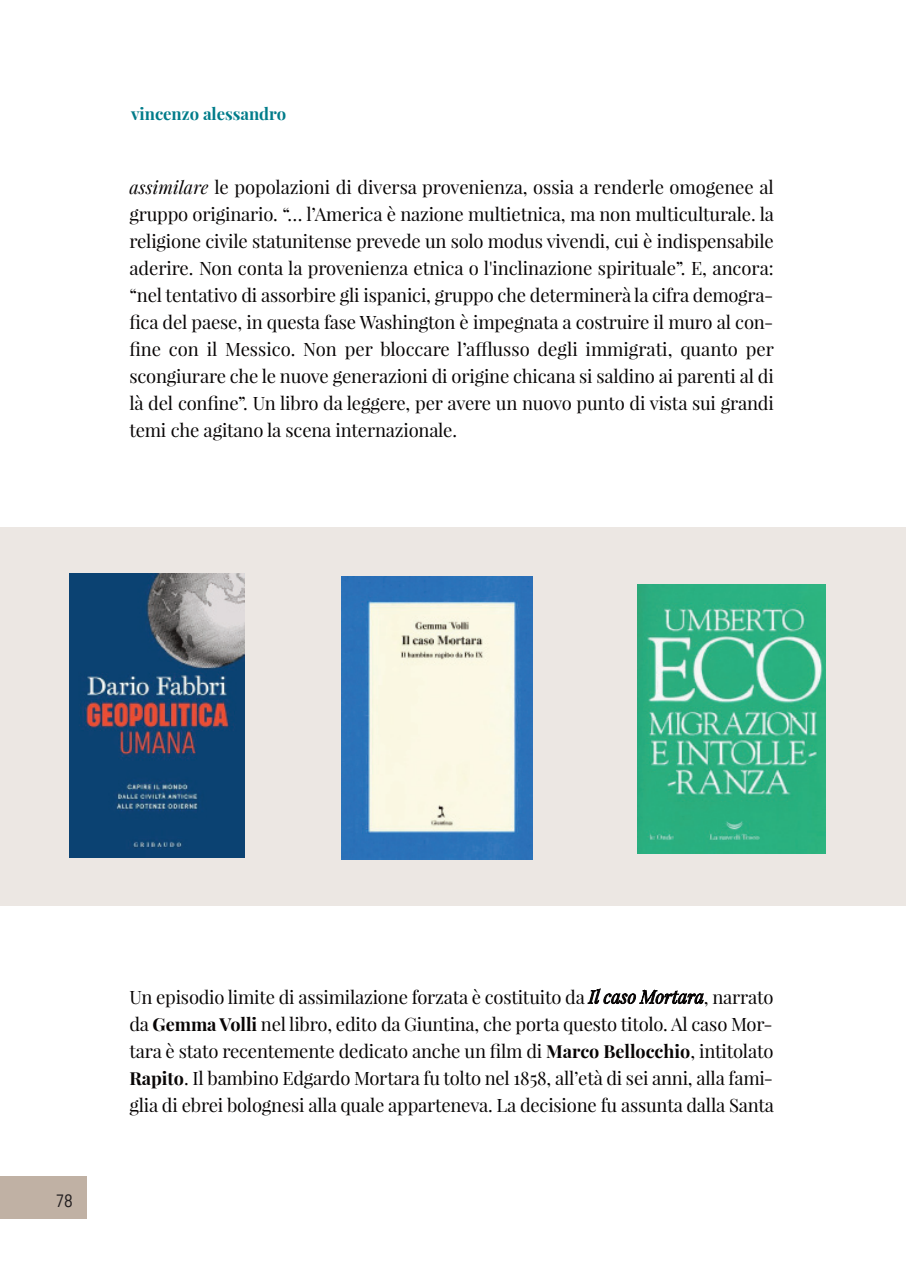
<style>
.page{position:relative;width:906px;height:1276px;background:#fff}
.page>*{position:absolute;margin:0;border:0;box-sizing:border-box;transform-origin:0 0}
.t1{font:18.15px "D DIN";color:#231f20}
.t2{font:18px/27px "Playfair Display";letter-spacing:-.015em;color:#080505;text-align:justify}
.t3{font:700 16.65px "Playfair Display";color:#007c8a}
.s1{font-style:italic}
.s2{font-weight:700}
</style>
<div class="page">
<div style="left:0;top:1177px;width:86px;height:42px;background:#c0b1a4"></div>
<div style="left:0;top:527px;width:906px;height:379px;background:#ece7e3"></div>
<img style="left:69px;top:574px;width:176px;height:283px">
<img style="left:342px;top:577px;width:190px;height:282px">
<img style="left:637px;top:584px;width:188px;height:269px">
<p class="t3" style="left:131px;top:102px;width:157px">vincenzo alessandro</p>
<p class="t2" style="left:129px;top:174px;width:646px"><span class="s1">assimilare</span> le popolazioni di diversa provenienza, ossia a renderle omogenee al gruppo originario. “… l’America è nazione multietnica, ma non multiculturale. la religione civile statunitense prevede un solo modus vivendi, cui è indispensabile aderire. Non conta la provenienza etnica o l'inclinazione spirituale”. E, ancora: “nel tentativo di assorbire gli ispanici, gruppo che determinerà la cifra demogra&shy;fica del paese, in questa fase Washington è impegnata a costruire il muro al con&shy;fine con il Messico. Non per bloccare l’afflusso degli immigrati, quanto per scongiurare che le nuove generazioni di origine chicana si saldino ai parenti al di là del confine”. Un libro da leggere, per avere un nuovo punto di vista sui grandi temi che agitano la scena internazionale.</p>
<p class="t1" style="left:56px;top:1192px;width:18px">78</p>
<p class="t2" style="left:129px;top:984px;width:646px">Un episodio limite di assimilazione forzata è costituito da <span class="s1">Il caso Mortara</span>, narrato da <span class="s2">Gemma Volli</span> nel libro, edito da Giuntina, che porta questo titolo. Al caso Mor&shy;tara è stato recentemente dedicato anche un film di <span class="s2">Marco Bellocchio</span>, intitolato <span class="s2">Rapito</span>. Il bambino Edgardo Mortara fu tolto nel 1858, all’età di sei anni, alla fami&shy;glia di ebrei bolognesi alla quale apparteneva. La decisione fu assunta dalla Santa</p>
</div>
